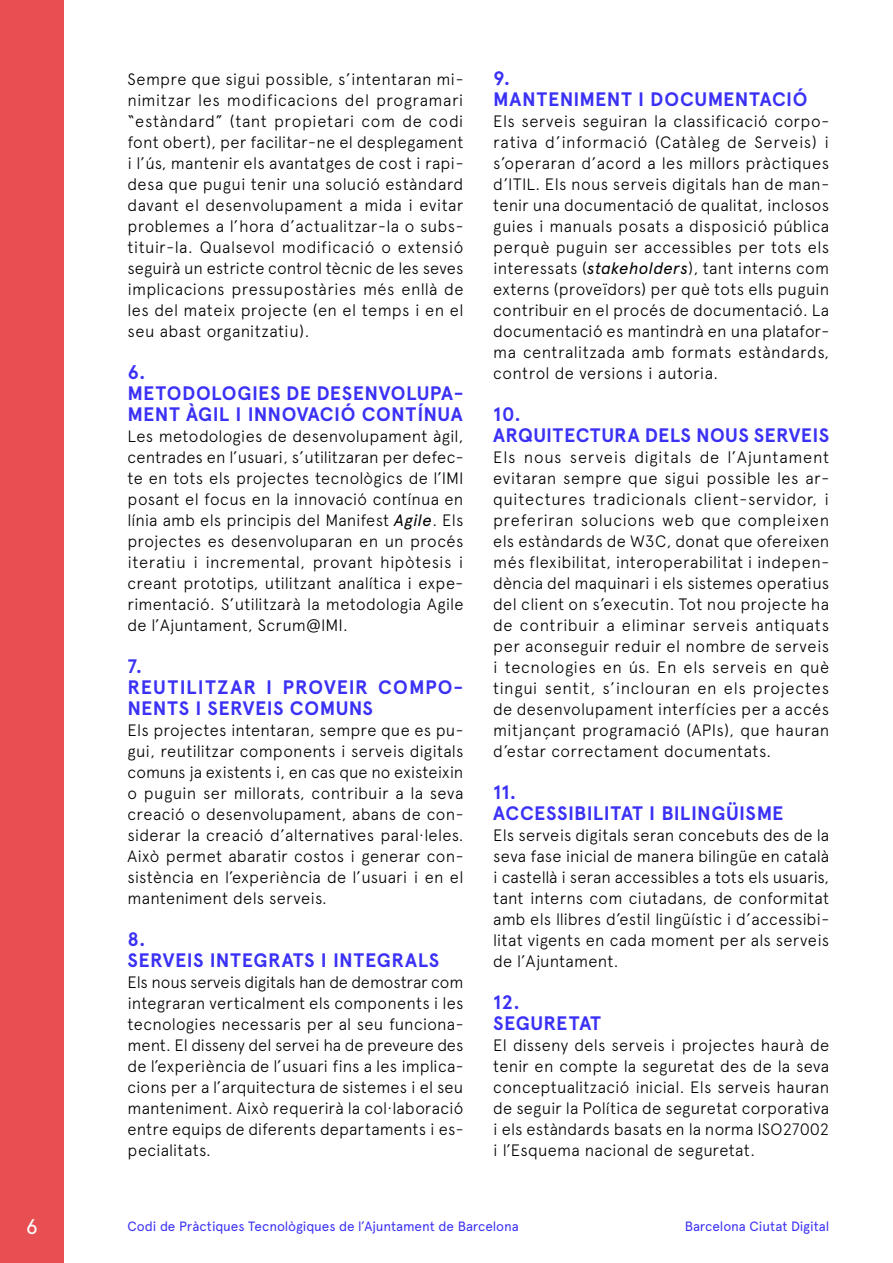
<style>
.page{position:relative;width:893px;height:1263px;background:#fff}
.page>*{position:absolute;margin:0;border:0;box-sizing:border-box;transform-origin:0 0}
.t1{font:21px "Apercu";color:#fff}
.t2{font:700 19.5px/21px "Apercu";letter-spacing:.02em;color:#3b31f5}
.t3{font:300 16.5px/21px "Apercu";letter-spacing:.015em;color:#000;text-align:justify}
.t4{font:13.5px "Apercu";letter-spacing:-.005em;color:#3b31f5}
.s1{font-weight:400;font-style:italic}
</style>
<div class="page">
<div style="left:0;top:0;width:64px;height:1263px;background:#e84f52"></div>
<p class="t1" style="left:26px;top:1214px;width:14px">6</p>
<p class="t3" style="left:128px;top:68px;width:337px">Sempre que sigui possible, s’intentaran mi&shy;nimitzar les modificacions del programari “estàndard” (tant propietari com de codi font obert), per facilitar-ne el desplegament i l’ús, mantenir els avantatges de cost i rapi&shy;desa que pugui tenir una solució estàndard davant el desenvolupament a mida i evitar problemes a l’hora d’actualitzar-la o subs&shy;tituir-la. Qualsevol modificació o extensió seguirà un estricte control tècnic de les seves implicacions pressupostàries més enllà de les del mateix projecte (en el temps i en el seu abast organitzatiu).</p>
<p class="t2" style="left:128px;top:362px;width:337px">6.<br>METODOLOGIES DE DESENVOLUPA-<br>MENT ÀGIL I INNOVACIÓ CONTÍNUA</p>
<p class="t3" style="left:128px;top:425px;width:337px">Les metodologies de desenvolupament àgil, centrades en l’usuari, s’utilitzaran per defec&shy;te en tots els projectes tecnològics de l’IMI posant el focus en la innovació contínua en línia amb els principis del Manifest <span class="s1">Agile</span>. Els projectes es desenvoluparan en un procés iteratiu i incremental, provant hipòtesis i creant prototips, utilitzant analítica i expe&shy;rimentació. S’utilitzarà la metodologia Agile de l’Ajuntament, Scrum@IMI.</p>
<p class="t2" style="left:128px;top:656px;width:337px">7.<br>REUTILITZAR I PROVEIR COMPO-<br>NENTS I SERVEIS COMUNS</p>
<p class="t3" style="left:128px;top:719px;width:337px">Els projectes intentaran, sempre que es pu&shy;gui, reutilitzar components i serveis digitals comuns ja existents i, en cas que no existeixin o puguin ser millorats, contribuir a la seva creació o desenvolupament, abans de con&shy;siderar la creació d’alternatives paral·leles.<br>Això permet abaratir costos i generar con&shy;sistència en l’experiència de l’usuari i en el manteniment dels serveis.</p>
<p class="t2" style="left:128px;top:929px;width:313px">8.<br>SERVEIS INTEGRATS I INTEGRALS</p>
<p class="t3" style="left:128px;top:971px;width:337px">Els nous serveis digitals han de demostrar com integraran verticalment els components i les tecnologies necessaris per al seu funciona&shy;ment. El disseny del servei ha de preveure des de l’experiència de l’usuari fins a les implica&shy;cions per a l’arquitectura de sistemes i el seu manteniment. Això requerirà la col·laboració entre equips de diferents departaments i es&shy;pecialitats.</p>
<p class="t2" style="left:493px;top:68px;width:316px">9.<br>MANTENIMENT I DOCUMENTACIÓ</p>
<p class="t3" style="left:493px;top:110px;width:337px">Els serveis seguiran la classificació corpo&shy;rativa d’informació (Catàleg de Serveis) i s’operaran d’acord a les millors pràctiques d’ITIL. Els nous serveis digitals han de man&shy;tenir una documentació de qualitat, inclosos guies i manuals posats a disposició pública perquè puguin ser accessibles per tots els interessats (<span class="s1">stakeholders</span>), tant interns com externs (proveïdors) per què tots ells puguin contribuir en el procés de documentació. La documentació es mantindrà en una platafor&shy;ma centralitzada amb formats estàndards, control de versions i autoria.</p>
<p class="t2" style="left:493px;top:404px;width:337px">10.<br>ARQUITECTURA DELS NOUS SERVEIS</p>
<p class="t3" style="left:493px;top:446px;width:337px">Els nous serveis digitals de l’Ajuntament evitaran sempre que sigui possible les ar&shy;quitectures tradicionals client-servidor, i preferiran solucions web que compleixen els estàndards de W3C, donat que ofereixen més flexibilitat, interoperabilitat i indepen&shy;dència del maquinari i els sistemes operatius del client on s’executin. Tot nou projecte ha de contribuir a eliminar serveis antiquats per aconseguir reduir el nombre de serveis i tecnologies en ús. En els serveis en què tingui sentit, s’inclouran en els projectes de desenvolupament interfícies per a accés mitjançant programació (APIs), que hauran d’estar correctament documentats.</p>
<p class="t2" style="left:493px;top:782px;width:292px">11.<br>ACCESSIBILITAT I BILINGÜISME</p>
<p class="t3" style="left:493px;top:824px;width:337px">Els serveis digitals seran concebuts des de la seva fase inicial de manera bilingüe en català i castellà i seran accessibles a tots els usuaris, tant interns com ciutadans, de conformitat amb els llibres d’estil lingüístic i d’accessibi&shy;litat vigents en cada moment per als serveis de l’Ajuntament.</p>
<p class="t2" style="left:493px;top:992px;width:109px">12.<br>SEGURETAT</p>
<p class="t3" style="left:493px;top:1034px;width:337px">El disseny dels serveis i projectes haurà de tenir en compte la seguretat des de la seva conceptualització inicial. Els serveis hauran de seguir la Política de seguretat corporativa i els estàndards basats en la norma ISO27002 i l’Esquema nacional de seguretat.</p>
<p class="t4" style="left:128px;top:1218px;width:393px">Codi de Pràctiques Tecnològiques de l’Ajuntament de Barcelona</p>
<p class="t4" style="left:685px;top:1218px;width:146px">Barcelona Ciutat Digital</p>
</div>
